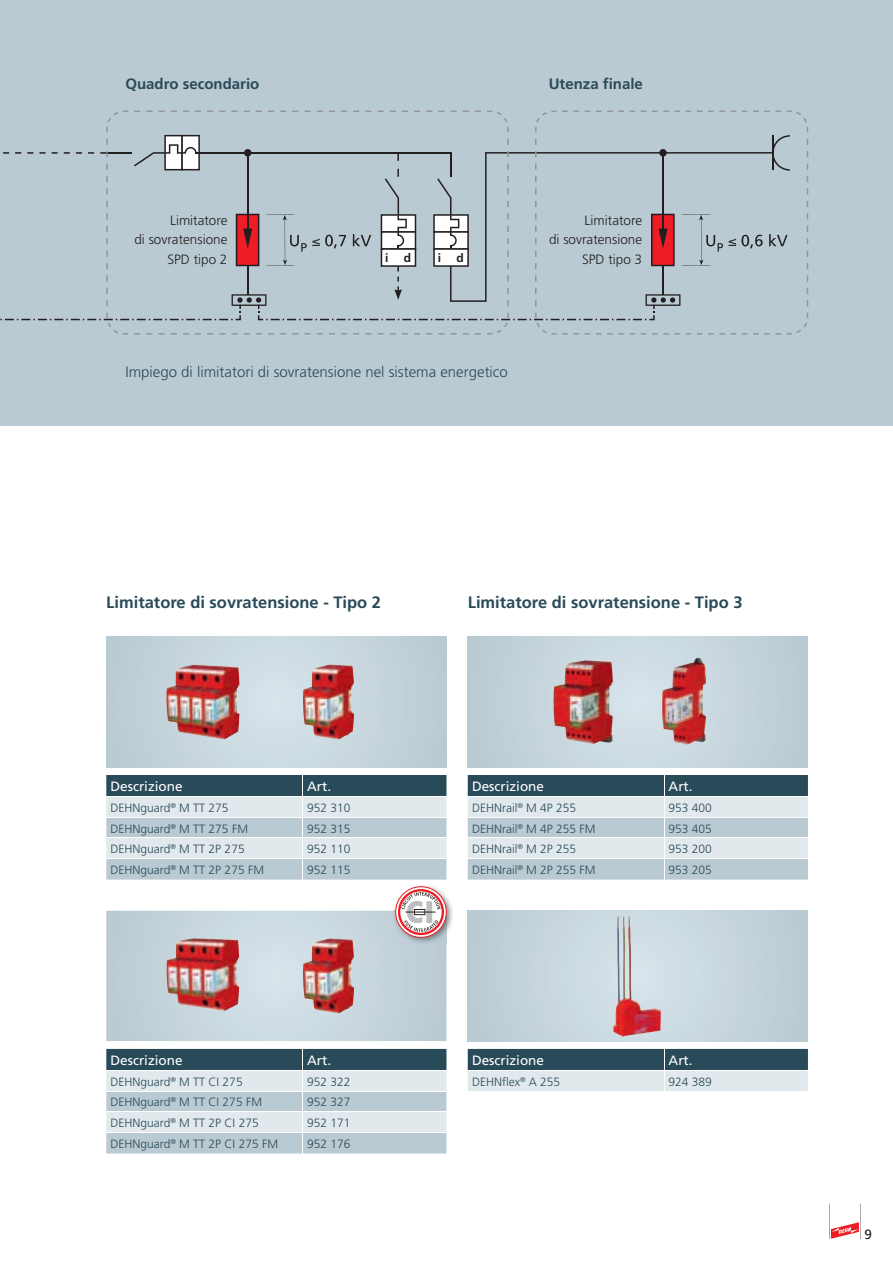
<style>
.page{position:relative;width:893px;height:1263px;background:#fff}
.page>*{position:absolute;margin:0;border:0;box-sizing:border-box;transform-origin:0 0}
.t1{font:700 16.5px "Frutiger";color:#294a59}
.t2{font:300 15px "Frutiger";color:#294a59}
.t3{font:700 15px "Frutiger";color:#294a59}
.t4{font:300 13.5px/19.5px "Frutiger";color:#231f20;text-align:right}
.t5{font:13.5px "Frutiger";color:#fff}
.t6{font:13.5px "Frutiger";color:#231f20}
.t7{font:300 12px "Frutiger";color:#294a59}
.t8{font:700 12px "Frutiger";color:#231f20}
</style>
<div class="page">
<div style="left:0;top:0;width:893px;height:425px;background:#bacad2"></div>
<hr style="left:829px;top:1203px;width:1px;height:36px;background:#231f20">
<hr style="left:860px;top:1203px;width:1px;height:36px;background:#231f20">
<svg style="left:831px;top:1222px;width:28px;height:17px"></svg>
<svg style="left:468px;top:637px;width:340px;height:130px;background:#c6d4dc"></svg>
<svg style="left:535px;top:111px;width:273px;height:223px"></svg>
<svg style="left:106px;top:775px;width:340px;height:105px;background:#aebec5"></svg>
<hr style="left:106px;top:837px;width:197px;height:1px;background:#fff">
<hr style="left:106px;top:858px;width:197px;height:1px;background:#fff">
<hr style="left:303px;top:837px;width:143px;height:1px;background:#fff">
<hr style="left:303px;top:858px;width:143px;height:1px;background:#fff">
<svg style="left:106px;top:1049px;width:340px;height:104px;background:#afbfc6"></svg>
<svg style="left:468px;top:1049px;width:340px;height:42px;background:#869aa3"></svg>
<svg style="left:468px;top:775px;width:340px;height:105px;background:#afbec6"></svg>
<hr style="left:664px;top:837px;width:144px;height:1px;background:#fff">
<hr style="left:664px;top:858px;width:144px;height:1px;background:#fff">
<svg style="left:106px;top:637px;width:340px;height:130px;background:#c6d4dc"></svg>
<div style="left:468px;top:911px;width:340px;height:130px;background:#c6d4dc"></div>
<img style="left:166px;top:665px;width:73px;height:74px">
<img style="left:303px;top:664px;width:51px;height:75px">
<img style="left:553px;top:660px;width:60px;height:84px">
<img style="left:662px;top:658px;width:44px;height:86px">
<img style="left:613px;top:915px;width:48px;height:121px">
<svg style="left:0;top:135px;width:790px;height:199px"></svg>
<img style="left:404px;top:885px;width:49px;height:59px">
<div style="left:398px;top:889px;width:46px;height:46px;border:2px solid #ee1d23;border-radius:50%"></div>
<svg style="left:106px;top:892px;width:340px;height:149px;background:#cbc5ca"></svg>
<p class="t3" style="left:125px;top:75px;width:135px">Quadro secondario</p>
<p class="t3" style="left:549px;top:75px;width:96px">Utenza finale</p>
<p class="t4" style="left:134px;top:211px;width:95px">Limitatore<br>di sovratensione<br>SPD tipo 2</p>
<p class="t4" style="left:549px;top:211px;width:95px">Limitatore<br>di sovratensione</p>
<p class="t8" style="left:385px;top:251px;width:5px">i</p>
<p class="t8" style="left:404px;top:251px;width:9px">d</p>
<p class="t8" style="left:438px;top:251px;width:5px">i</p>
<p class="t8" style="left:456px;top:251px;width:9px">d</p>
<p class="t4" style="left:582px;top:250px;width:62px">SPD tipo 3</p>
<p class="t2" style="left:125px;top:363px;width:384px">Impiego di limitatori di sovratensione nel sistema energetico</p>
<h1 class="t1" style="left:106px;top:592px;width:276px">Limitatore di sovratensione - Tipo 2</h1>
<h1 class="t1" style="left:468px;top:592px;width:276px">Limitatore di sovratensione - Tipo 3</h1>
<p class="t5" style="left:111px;top:778px;width:74px">Descrizione</p>
<p class="t5" style="left:307px;top:778px;width:26px">Art.</p>
<p class="t7" style="left:111px;top:801px;width:120px">DEHNguard<sup>®</sup> M TT 275</p>
<p class="t7" style="left:307px;top:801px;width:45px">952 310</p>
<p class="t7" style="left:111px;top:821px;width:139px">DEHNguard<sup>®</sup> M TT 275 FM</p>
<p class="t7" style="left:307px;top:821px;width:45px">952 315</p>
<p class="t7" style="left:111px;top:842px;width:136px">DEHNguard<sup>®</sup> M TT 2P 275</p>
<p class="t7" style="left:307px;top:842px;width:45px">952 110</p>
<p class="t7" style="left:111px;top:863px;width:155px">DEHNguard<sup>®</sup> M TT 2P 275 FM</p>
<p class="t7" style="left:307px;top:863px;width:45px">952 115</p>
<p class="t5" style="left:111px;top:1052px;width:74px">Descrizione</p>
<p class="t5" style="left:307px;top:1052px;width:26px">Art.</p>
<p class="t7" style="left:111px;top:1074px;width:134px">DEHNguard<sup>®</sup> M TT CI 275</p>
<p class="t7" style="left:307px;top:1074px;width:45px">952 322</p>
<p class="t7" style="left:111px;top:1095px;width:153px">DEHNguard<sup>®</sup> M TT CI 275 FM</p>
<p class="t7" style="left:307px;top:1095px;width:45px">952 327</p>
<p class="t7" style="left:111px;top:1116px;width:150px">DEHNguard<sup>®</sup> M TT 2P CI 275</p>
<p class="t7" style="left:307px;top:1116px;width:45px">952 171</p>
<p class="t7" style="left:111px;top:1137px;width:169px">DEHNguard<sup>®</sup> M TT 2P CI 275 FM</p>
<p class="t7" style="left:307px;top:1137px;width:45px">952 176</p>
<p class="t5" style="left:472px;top:778px;width:74px">Descrizione</p>
<p class="t5" style="left:669px;top:778px;width:26px">Art.</p>
<p class="t7" style="left:472px;top:801px;width:106px">DEHNrail<sup>®</sup> M 4P 255</p>
<p class="t7" style="left:669px;top:801px;width:45px">953 400</p>
<p class="t7" style="left:472px;top:821px;width:125px">DEHNrail<sup>®</sup> M 4P 255 FM</p>
<p class="t7" style="left:669px;top:821px;width:45px">953 405</p>
<p class="t7" style="left:472px;top:842px;width:106px">DEHNrail<sup>®</sup> M 2P 255</p>
<p class="t7" style="left:669px;top:842px;width:45px">953 200</p>
<p class="t7" style="left:472px;top:863px;width:125px">DEHNrail<sup>®</sup> M 2P 255 FM</p>
<p class="t7" style="left:669px;top:863px;width:45px">953 205</p>
<p class="t5" style="left:472px;top:1052px;width:74px">Descrizione</p>
<p class="t5" style="left:669px;top:1052px;width:26px">Art.</p>
<p class="t7" style="left:472px;top:1074px;width:90px">DEHNflex<sup>®</sup> A 255</p>
<p class="t7" style="left:669px;top:1074px;width:45px">924 389</p>
<p class="t6" style="left:864px;top:1226px;width:9px">9</p>
</div>
